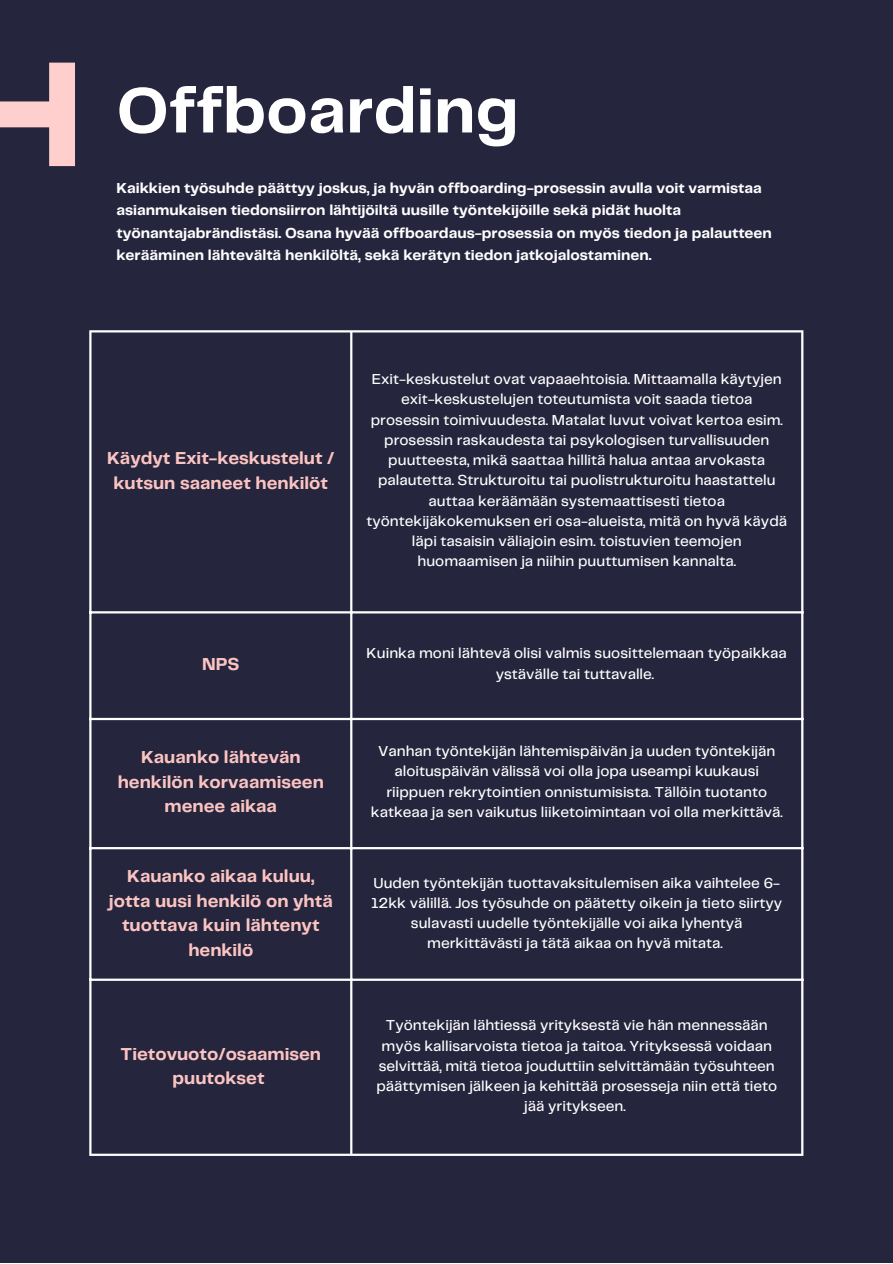
<style>
.page{position:relative;width:893px;height:1264px;background:#fff}
.page>*{position:absolute;margin:0;border:0;box-sizing:border-box;transform-origin:0 0}
.t1{font:700 66.3px "Telegraf";color:#fff}
.t2{font:700 18px/24.8px "Telegraf";color:#fbc4c1;text-align:center}
.t3{font:500 15px/20.2px "Telegraf";color:#fff;text-align:center}
.t4{font:700 15px/22.5px "Telegraf";color:#fff}
</style>
<div class="page">
<div style="left:0;top:0;width:892px;height:1262px;background:#26253e"></div>
<svg style="left:0;top:63px;width:75px;height:103px"></svg>
<hr style="left:89px;top:332px;width:2px;height:821px;background:#fff">
<hr style="left:350px;top:332px;width:2px;height:821px;background:#fff">
<hr style="left:801px;top:332px;width:2px;height:821px;background:#fff">
<hr style="left:89px;top:330px;width:714px;height:2px;background:#fff">
<hr style="left:89px;top:611px;width:714px;height:2px;background:#fff">
<hr style="left:89px;top:718px;width:714px;height:2px;background:#fff">
<hr style="left:89px;top:847px;width:714px;height:2px;background:#fff">
<hr style="left:89px;top:978px;width:714px;height:2px;background:#fff">
<hr style="left:89px;top:1153px;width:714px;height:2px;background:#fff">
<h1 class="t1" style="left:116px;top:82px;width:403px">Offboarding</h1>
<p class="t4" style="left:116px;top:177px;width:657px">Kaikkien työsuhde päättyy joskus, ja hyvän offboarding-prosessin avulla voit varmistaa asianmukaisen tiedonsiirron lähtijöiltä uusille työntekijöille sekä pidät huolta työnantajabrändistäsi. Osana hyvää offboardaus-prosessia on myös tiedon ja palautteen kerääminen lähtevältä henkilöltä, sekä kerätyn tiedon jatkojalostaminen.</p>
<p class="t2" style="left:107px;top:446px;width:229px">Käydyt Exit-keskustelut / kutsun saaneet henkilöt</p>
<p class="t3" style="left:366px;top:370px;width:422px">Exit-keskustelut ovat vapaaehtoisia. Mittaamalla käytyjen exit-keskustelujen toteutumista voit saada tietoa prosessin toimivuudesta. Matalat luvut voivat kertoa esim. prosessin raskaudesta tai psykologisen turvallisuuden puutteesta, mikä saattaa hillitä halua antaa arvokasta palautetta. Strukturoitu tai puolistrukturoitu haastattelu auttaa keräämään systemaattisesti tietoa työntekijäkokemuksen eri osa-alueista, mitä on hyvä käydä läpi tasaisin väliajoin esim. toistuvien teemojen huomaamisen ja niihin puuttumisen kannalta.</p>
<p class="t2" style="left:202px;top:652px;width:39px">NPS</p>
<p class="t3" style="left:366px;top:644px;width:422px">Kuinka moni lähtevä olisi valmis suosittelemaan työpaikkaa ystävälle tai tuttavalle.</p>
<p class="t2" style="left:118px;top:745px;width:207px">Kauanko lähtevän henkilön korvaamiseen menee aikaa</p>
<p class="t3" style="left:371px;top:741px;width:413px">Vanhan työntekijän lähtemispäivän ja uuden työntekijän aloituspäivän välissä voi olla jopa useampi kuukausi riippuen rekrytointien onnistumisista. Tällöin tuotanto katkeaa ja sen vaikutus liiketoimintaan voi olla merkittävä.</p>
<p class="t2" style="left:109px;top:864px;width:225px">Kauanko aikaa kuluu, jotta uusi henkilö on yhtä tuottava kuin lähtenyt henkilö</p>
<p class="t3" style="left:371px;top:873px;width:412px">Uuden työntekijän tuottavaksitulemisen aika vaihtelee 6- 12kk välillä. Jos työsuhde on päätetty oikein ja tieto siirtyy sulavasti uudelle työntekijälle voi aika lyhentyä merkittävästi ja tätä aikaa on hyvä mitata.</p>
<p class="t2" style="left:120px;top:1042px;width:202px">Tietovuoto/osaamisen puutokset</p>
<p class="t3" style="left:376px;top:1016px;width:402px">Työntekijän lähtiessä yrityksestä vie hän mennessään myös kallisarvoista tietoa ja taitoa. Yrityksessä voidaan selvittää, mitä tietoa jouduttiin selvittämään työsuhteen päättymisen jälkeen ja kehittää prosesseja niin että tieto jää yritykseen.</p>
</div>
